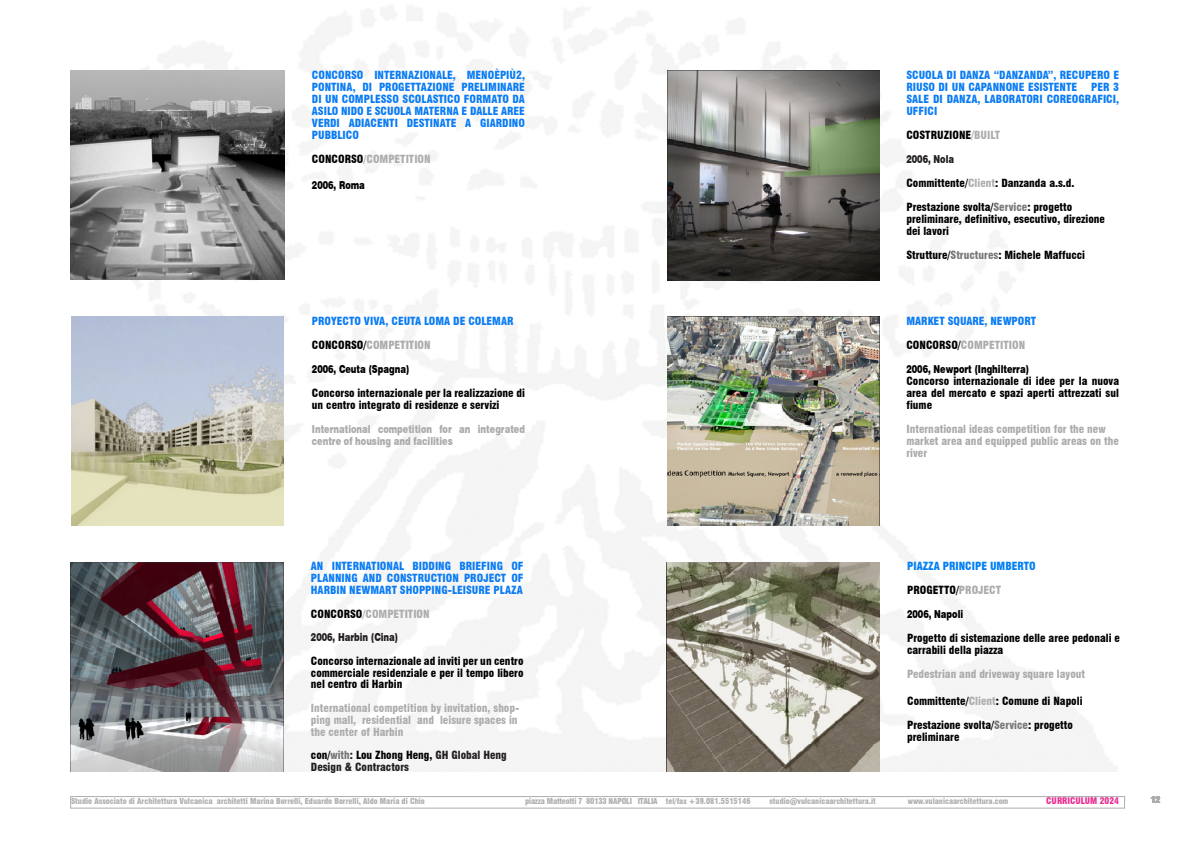
<style>
.page{position:relative;width:1191px;height:842px;background:#fff}
.page>*{position:absolute;margin:0;border:0;box-sizing:border-box;transform-origin:0 0}
.t1{font:900 condensed 11px/12px "Swiss 721 BT";color:#000}
.t2{font:900 condensed 11px/12px "Swiss 721 BT";color:#0b7cf4;text-align:justify}
.t3{font:900 condensed 11px/12px "Swiss 721 BT";color:#adaaab}
.t4{font:900 condensed 11px/11.8px "Swiss 721 BT";color:#adadad}
.t5{font:900 11px/12px "Swiss 721 BT";color:#adaaab;scale:.75 1}
.t6{font:900 11px "Swiss 721 BT";color:#000;scale:.75 1}
.t7{font:900 condensed 11px/12px "Swiss 721 BT";color:#231f20}
.t8{font:900 11px "Swiss 721 BT";color:#231f20;scale:.75 1}
.t9{font:900 condensed 11px "Swiss 721 BT";color:#007ff4}
.t10{font:900 condensed 9px "Swiss 721 BT";color:#ed2991}
.t11{font:900 condensed 9px "Swiss 721 BT";color:#adadad}
.t12{font:900 condensed 8px "Swiss 721 BT";color:#afadad}
.t13{font:900 condensed 8px "Swiss 721 BT";letter-spacing:-.025em;color:#afadad}
.t14{font:900 condensed 7.9px "Swiss 721 BT";color:#afadad}
.s1{color:#000}
.s2{color:#787677}
.s3{color:#adadad}
.s4{color:#777778}
.s5{color:#7a7677}
.s6{color:#adaaab}
.s7{font-size:7.9px}
</style>
<div class="page">
<img style="left:70px;top:6px;width:1046px;height:765px">
<img style="left:71px;top:70px;width:214px;height:210px">
<img style="left:71px;top:316px;width:212px;height:209px">
<img style="left:667px;top:316px;width:212px;height:209px">
<img style="left:71px;top:562px;width:212px;height:209px">
<img style="left:667px;top:70px;width:212px;height:210px">
<img style="left:666px;top:562px;width:213px;height:209px">
<div style="left:70px;top:796px;width:1055px;height:13px;border:1px solid #afadad"></div>
<p class="t2" style="left:312px;top:69px;width:215px">CONCORSO INTERNAZIONALE, MENOÈPIÙ2, PONTINA, DI PROGETTAZIONE PRELIMINARE DI UN COMPLESSO SCOLASTICO FORMATO DA ASILO NIDO E SCUOLA MATERNA E DALLE AREE VERDI ADIACENTI DESTINATE A GIARDINO PUBBLICO</p>
<p class="t4" style="left:312px;top:153px;width:120px"><span class="s1">CONCORSO</span>/COMPETITION</p>
<p class="t6" style="left:312px;top:179px;width:72px">2006, Roma</p>
<p class="t2" style="left:312px;top:315px;width:203px">PROYECTO VIVA, CEUTA LOMA DE COLEMAR</p>
<p class="t3" style="left:312px;top:339px;width:120px"><span class="s1">CONCORSO/</span>COMPETITION</p>
<p class="t6" style="left:312px;top:362px;width:131px">2006, Ceuta (Spagna)</p>
<p class="t1" style="left:312px;top:387px;width:214px">Concorso internazionale per la realizzazione di un centro integrato di residenze e servizi</p>
<p class="t5" style="left:312px;top:423px;width:286px">International competition for an integrated centre of housing and facilities</p>
<p class="t2" style="left:311px;top:560px;width:214px">AN INTERNATIONAL BIDDING BRIEFING OF PLANNING AND CONSTRUCTION PROJECT OF HARBIN NEWMART SHOPPING-LEISURE PLAZA</p>
<p class="t4" style="left:311px;top:608px;width:120px"><span class="s1">CONCORSO</span>/COMPETITION</p>
<p class="t8" style="left:311px;top:631px;width:118px">2006, Harbin (Cina)</p>
<p class="t1" style="left:311px;top:655px;width:214px;text-align:justify">Concorso internazionale ad inviti per un centro commerciale residenziale e per il tempo libero nel centro di Harbin</p>
<p class="t4" style="left:311px;top:702px;width:210px">International competition by invitation, shop&shy;ping mall, residential and leisure spaces in the center of Harbin</p>
<p class="t7" style="left:311px;top:749px;width:197px"><span class="s1">con/</span><span class="s2">with</span>: <span class="s1">Lou Zhong Heng,</span> GH Global Heng<br>Design &amp; Contractors</p>
<p class="t2" style="left:906px;top:69px;width:214px">SCUOLA DI DANZA “DANZANDA”, RECUPERO E<br>RIUSO DI UN CAPANNONE ESISTENTE</p>
<p class="t2" style="left:906px;top:81px;width:214px;text-indent:185px">PER 3<br>SALE DI DANZA, LABORATORI COREOGRAFICI, UFFICI</p>
<p class="t1" style="left:906px;top:129px;width:95px">COSTRUZIONE<span class="s3">/BUILT</span></p>
<p class="t8" style="left:906px;top:152px;width:65px">2006, Nola</p>
<p class="t1" style="left:906px;top:177px;width:169px">Committente/<span class="s3">Client</span>: Danzanda a.s.d.</p>
<p class="t1" style="left:906px;top:201px;width:200px">Prestazione svolta/<span class="s4">Service</span>: progetto preliminare, definitivo, esecutivo, direzione dei lavori</p>
<p class="t1" style="left:906px;top:249px;width:180px">Strutture/<span class="s5">Structures</span>: Michele Maffucci</p>
<p class="t2" style="left:906px;top:315px;width:131px">MARKET SQUARE, NEWPORT</p>
<p class="t3" style="left:906px;top:339px;width:120px"><span class="s1">CONCORSO/</span>COMPETITION</p>
<p class="t6" style="left:906px;top:362px;width:165px">2006, Newport (Inghilterra)</p>
<p class="t1" style="left:906px;top:375px;width:214px;text-align:justify">Concorso internazionale di idee per la nuova area del mercato e spazi aperti attrezzati sul fiume</p>
<p class="t3" style="left:906px;top:423px;width:214px">International ideas competition for the new market area and equipped public areas on the river</p>
<p class="t9" style="left:907px;top:560px;width:130px">PIAZZA PRINCIPE UMBERTO</p>
<p class="t1" style="left:907px;top:584px;width:96px">PROGETTO/<span class="s6">PROJECT</span></p>
<p class="t6" style="left:907px;top:608px;width:76px">2006, Napoli</p>
<p class="t1" style="left:907px;top:632px;width:214px">Progetto di sistemazione delle aree pedonali e carrabili della piazza</p>
<p class="t3" style="left:907px;top:668px;width:179px">Pedestrian and driveway square layout</p>
<p class="t1" style="left:907px;top:695px;width:177px">Committente/<span class="s3">Client</span>: Comune di Napoli</p>
<p class="t1" style="left:907px;top:719px;width:167px">Prestazione svolta/<span class="s4">Service</span>: progetto preliminare</p>
<p class="t12" style="left:71px;top:796px;width:355px">Studio Associato di Architettura Vulcanica architetti Marina Borrelli, Eduardo Borrelli, Aldo Maria di Chio</p>
<p class="t13" style="left:525px;top:796px;width:227px">piazza Matteotti 7 80133 NAPOLI ITALIA <span class="s7">tel/fax +39.081.5515146</span></p>
<p class="t14" style="left:769px;top:796px;width:108px">studio@vulcanicaarchitettura.it</p>
<p class="t14" style="left:908px;top:796px;width:102px">www.vulanicaarchitettura.com</p>
<p class="t10" style="left:1046px;top:795px;width:74px">CURRICULUM 2024</p>
<p class="t11" style="left:1150px;top:794px;width:11px">12</p>
</div>
